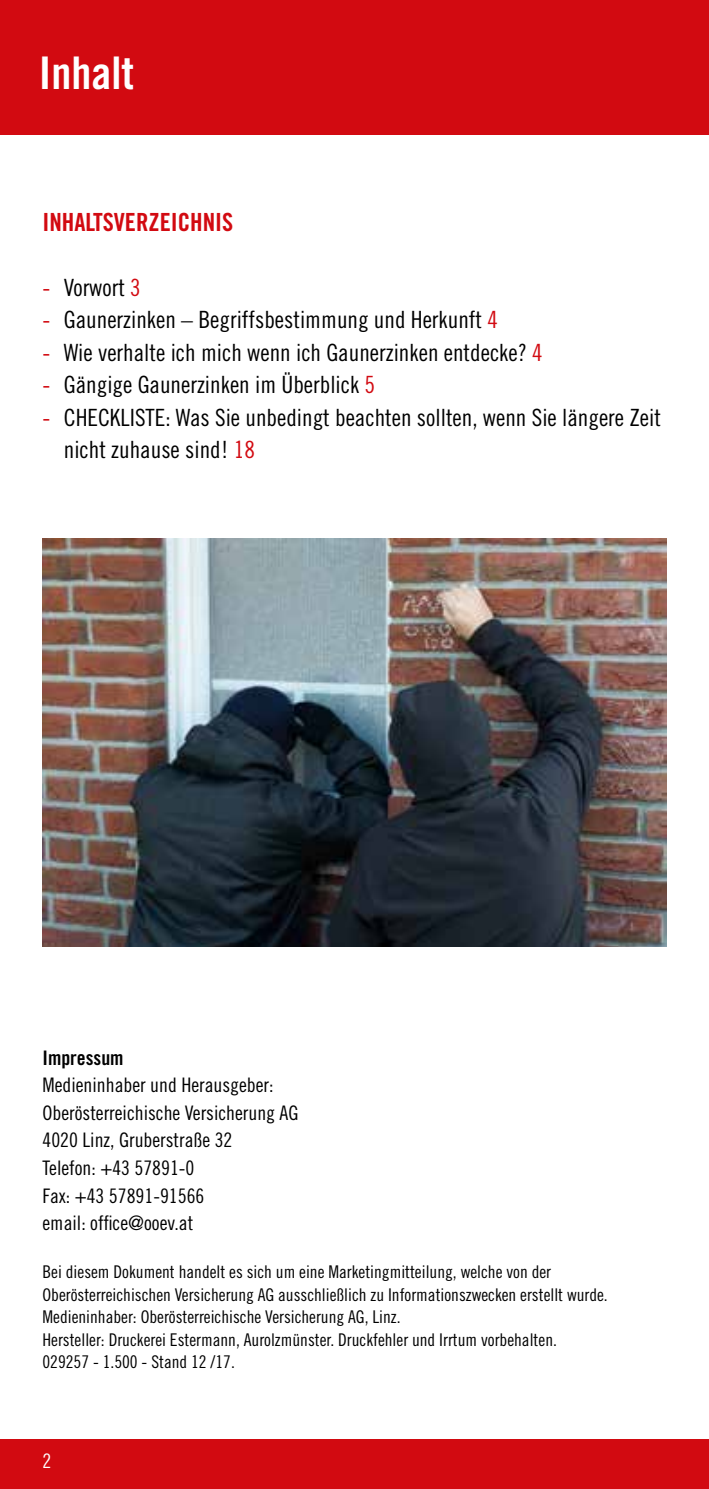
<style>
.page{position:relative;width:709px;height:1489px;background:#fff}
.page>*{position:absolute;margin:0;border:0;box-sizing:border-box;transform-origin:0 0}
.t1{font:45px "Trade Gothic LT Pro Bd Cn 20";color:#fff}
.t2{font:25px "Trade Gothic LT Pro Bd Cn 20";color:#d20a11}
.t3{font:23.75px/32.5px "Trade Gothic LT Pro Cn 18";color:#000}
.t4{font:20px/27.5px "Trade Gothic LT Pro Cn 18";color:#000}
.t5{font:20px "Trade Gothic LT Pro Bd Cn 20";color:#000}
.t6{font:20px "Trade Gothic LT Pro Cn 18";color:#fff}
.t7{font:17.5px/22.5px "Trade Gothic LT Pro Cn 18";color:#000}
.s1{color:#d20a11}
</style>
<div class="page">
<div style="left:0;top:0;width:709px;height:135px;background:#d20a11"></div>
<div style="left:0;top:1439px;width:709px;height:49px;background:#d20a11"></div>
<img style="left:43px;top:539px;width:623px;height:407px">
<h1 class="t1" style="left:39px;top:46px;width:96px">Inhalt</h1>
<h2 class="t2" style="left:43px;top:207px;width:192px">INHALTSVERZEICHNIS</h2>
<h3 class="t3" style="left:43px;top:271px;width:100px"><span class="s1">-</span> Vorwort <span class="s1">3</span></h3>
<h3 class="t3" style="left:43px;top:303px;width:457px"><span class="s1">-</span> Gaunerzinken – Begriffsbestimmung und Herkunft <span class="s1">4</span></h3>
<h3 class="t3" style="left:43px;top:336px;width:502px"><span class="s1">-</span> Wie verhalte ich mich wenn ich Gaunerzinken entdecke? <span class="s1">4</span></h3>
<h3 class="t3" style="left:43px;top:368px;width:334px"><span class="s1">-</span> Gängige Gaunerzinken im Überblick <span class="s1">5</span></h3>
<h3 class="t3" style="left:64px;top:401px;width:599px;text-indent:-21px"><span class="s1">-</span> CHECKLISTE: Was Sie unbedingt beachten sollten, wenn Sie längere Zeit nicht zuhause sind! <span class="s1">18</span></h3>
<p class="t5" style="left:43px;top:1045px;width:83px">Impressum</p>
<p class="t4" style="left:43px;top:1071px;width:257px">Medieninhaber und Herausgeber:<br>Oberösterreichische Versicherung AG<br>4020 Linz, Gruberstraße 32<br>Telefon: +43 57891-0<br>Fax: +43 57891-91566<br>email: office@ooev.at</p>
<p class="t7" style="left:43px;top:1260px;width:567px">Bei diesem Dokument handelt es sich um eine Marketingmitteilung, welche von der Oberösterreichischen Versicherung AG ausschließlich zu Informationszwecken erstellt wurde.<br>Medieninhaber: Oberösterreichische Versicherung AG, Linz.<br>Hersteller: Druckerei Estermann, Aurolzmünster. Druckfehler und Irrtum vorbehalten.<br>029257 - 1.500 - Stand 12 /17.</p>
<p class="t6" style="left:43px;top:1448px;width:10px">2</p>
</div>
